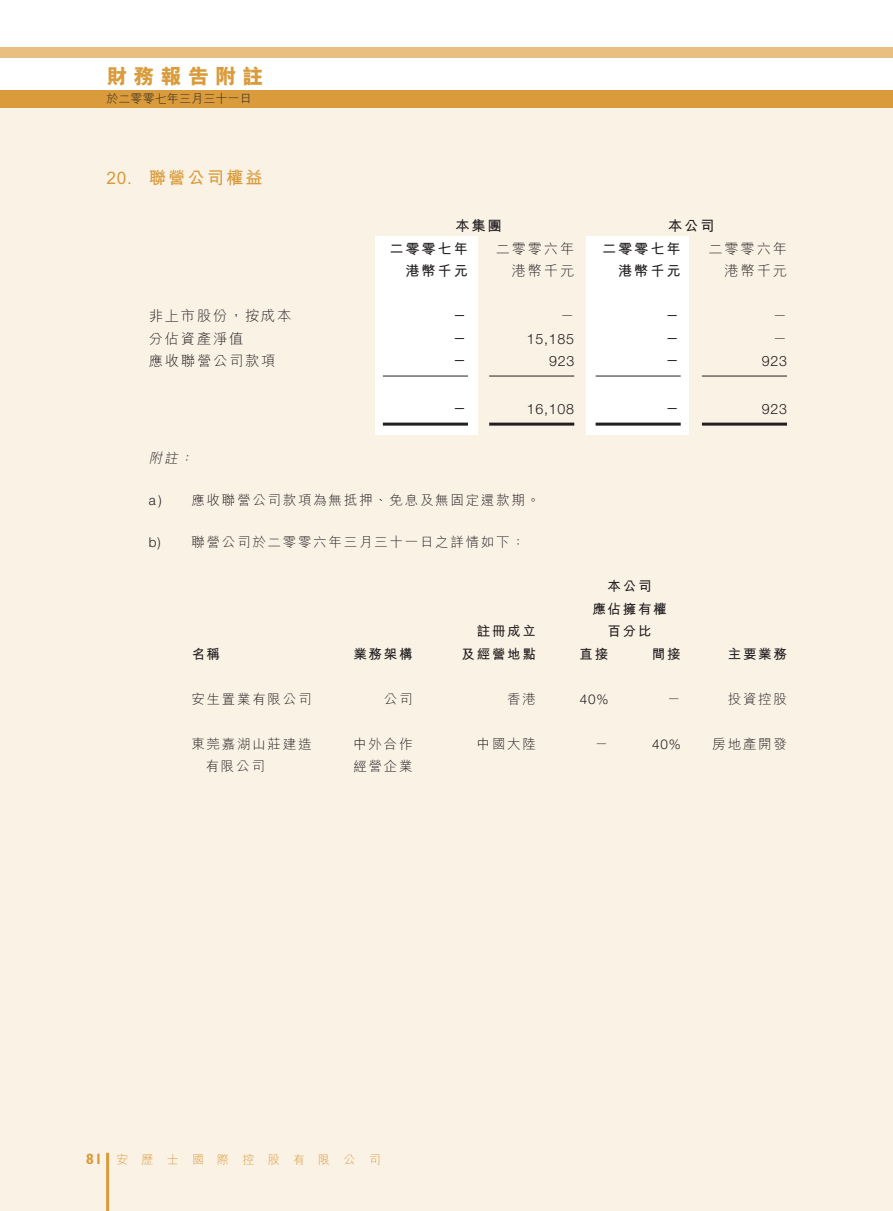
<style>
.page{position:relative;width:893px;height:1211px;background:#fff}
.page>*{position:absolute;margin:0;border:0;box-sizing:border-box;transform-origin:0 0}
.t1{font:800 21px "M Hei";letter-spacing:.295em;color:#d99b3b}
.t2{font:700 17.25px "M Hei";letter-spacing:.12em;color:#d99b3b}
.t3{font:300 14.25px "M Hei";letter-spacing:.125em;color:#231f20}
.t4{font:700 14.25px "M Hei";letter-spacing:.125em;color:#231f20}
.t5{font:300 14.25px "Helvetica Neue";letter-spacing:.05em;color:#231f20}
.t6{font:300 13.5px "M Hei";letter-spacing:.13em;color:#231f20}
.t7{font:700 13.5px/22.5px "M Hei";letter-spacing:.125em;color:#231f20;text-align:center}
.t8{font:300 13.5px "Helvetica Neue";color:#231f20}
.t9{font:italic 300 13.5px "M Hei";color:#231f20}
.t10{font:300 12px "M Hei";letter-spacing:1.1em;color:#d99b3b}
.t11{font:300 12px "M Hei";letter-spacing:.01em;color:#231f20}
.s1{font-family:"Helvetica Neue"}
.s2{font-family:"Gill Sans";font-weight:700;font-size:15px}
</style>
<div class="page">
<div style="left:0;top:101px;width:892px;height:1109px;background:#fbf2e6"></div>
<div style="left:0;top:90px;width:892px;height:17px;background:#d99b3b"></div>
<div style="left:0;top:48px;width:892px;height:10px;background:#e8be81"></div>
<hr style="left:106px;top:1152px;width:3px;height:58px;background:#d99b3b">
<div style="left:375px;top:236px;width:103px;height:199px;background:#fff"></div>
<div style="left:586px;top:236px;width:103px;height:199px;background:#fff"></div>
<hr style="left:383px;top:376px;width:85px;height:1px;background:#231f20">
<hr style="left:489px;top:376px;width:85px;height:1px;background:#231f20">
<hr style="left:595px;top:376px;width:85px;height:1px;background:#231f20">
<hr style="left:702px;top:376px;width:85px;height:1px;background:#231f20">
<hr style="left:383px;top:422px;width:85px;height:3px;background:#231f20">
<hr style="left:489px;top:422px;width:85px;height:3px;background:#231f20">
<hr style="left:595px;top:422px;width:85px;height:3px;background:#231f20">
<hr style="left:702px;top:422px;width:85px;height:3px;background:#231f20">
<h1 class="t1" style="left:106px;top:68px;width:159px">財務報告附註</h1>
<p class="t11" style="left:106px;top:94px;width:147px">於二零零七年三月三十一日</p>
<p class="t2" style="left:106px;top:171px;width:158px">20. 聯營公司權益</p>
<p class="t4" style="left:455px;top:220px;width:48px">本集團</p>
<p class="t4" style="left:668px;top:220px;width:48px">本公司</p>
<p class="t4" style="left:389px;top:243px;width:80px">二零零七年</p>
<p class="t3" style="left:496px;top:243px;width:80px">二零零六年</p>
<p class="t4" style="left:602px;top:243px;width:80px">二零零七年</p>
<p class="t3" style="left:708px;top:243px;width:80px">二零零六年</p>
<p class="t4" style="left:405px;top:265px;width:64px">港幣千元</p>
<p class="t3" style="left:512px;top:265px;width:64px">港幣千元</p>
<p class="t4" style="left:618px;top:265px;width:64px">港幣千元</p>
<p class="t3" style="left:724px;top:265px;width:64px">港幣千元</p>
<p class="t3" style="left:149px;top:310px;width:144px">非上市股份，按成本</p>
<p class="t4" style="left:452px;top:310px;width:16px">－</p>
<p class="t3" style="left:560px;top:310px;width:16px">－</p>
<p class="t4" style="left:665px;top:310px;width:16px">－</p>
<p class="t3" style="left:772px;top:310px;width:16px">－</p>
<p class="t3" style="left:149px;top:333px;width:96px">分佔資產淨值</p>
<p class="t4" style="left:452px;top:333px;width:16px">－</p>
<p class="t5" style="left:527px;top:334px;width:49px">15,185</p>
<p class="t4" style="left:665px;top:333px;width:16px">－</p>
<p class="t3" style="left:772px;top:333px;width:16px">－</p>
<p class="t3" style="left:149px;top:355px;width:128px">應收聯營公司款項</p>
<p class="t4" style="left:452px;top:355px;width:16px">－</p>
<p class="t5" style="left:549px;top:356px;width:27px">923</p>
<p class="t4" style="left:665px;top:355px;width:16px">－</p>
<p class="t5" style="left:761px;top:356px;width:27px">923</p>
<p class="t4" style="left:452px;top:403px;width:16px">－</p>
<p class="t5" style="left:527px;top:404px;width:49px">16,108</p>
<p class="t4" style="left:665px;top:403px;width:16px">－</p>
<p class="t5" style="left:761px;top:404px;width:27px">923</p>
<p class="t9" style="left:149px;top:452px;width:48px">附註：</p>
<p class="t6" style="left:149px;top:494px;width:393px"><span class="s1">a)</span> 應收聯營公司款項為無抵押、免息及無固定還款期。</p>
<p class="t6" style="left:149px;top:536px;width:377px"><span class="s1">b)</span> 聯營公司於二零零六年三月三十一日之詳情如下：</p>
<p class="t7" style="left:592px;top:576px;width:76px">本公司<br>應佔擁有權</p>
<p class="t7" style="left:477px;top:621px;width:61px">註冊成立</p>
<p class="t7" style="left:607px;top:621px;width:45px">百分比</p>
<p class="t7" style="left:191px;top:644px;width:30px">名稱</p>
<p class="t7" style="left:353px;top:644px;width:61px">業務架構</p>
<p class="t7" style="left:461px;top:644px;width:76px">及經營地點</p>
<p class="t7" style="left:579px;top:644px;width:30px">直接</p>
<p class="t7" style="left:652px;top:644px;width:30px">間接</p>
<p class="t7" style="left:727px;top:644px;width:61px">主要業務</p>
<p class="t6" style="left:191px;top:693px;width:122px">安生置業有限公司</p>
<p class="t6" style="left:384px;top:693px;width:30px">公司</p>
<p class="t6" style="left:507px;top:693px;width:30px">香港</p>
<p class="t8" style="left:580px;top:694px;width:30px">40%</p>
<p class="t6" style="left:667px;top:693px;width:15px">－</p>
<p class="t6" style="left:727px;top:693px;width:61px">投資控股</p>
<p class="t6" style="left:191px;top:738px;width:122px">東莞嘉湖山莊建造</p>
<p class="t6" style="left:353px;top:738px;width:61px">中外合作</p>
<p class="t6" style="left:477px;top:738px;width:61px">中國大陸</p>
<p class="t6" style="left:594px;top:738px;width:15px">－</p>
<p class="t8" style="left:652px;top:739px;width:30px">40%</p>
<p class="t6" style="left:712px;top:738px;width:76px">房地產開發</p>
<p class="t6" style="left:206px;top:761px;width:61px">有限公司</p>
<p class="t6" style="left:353px;top:761px;width:61px">經營企業</p>
<p class="t10" style="left:86px;top:1154px;width:296px"><span class="s2">81</span>安歷士國際控股有限公司</p>
</div>
